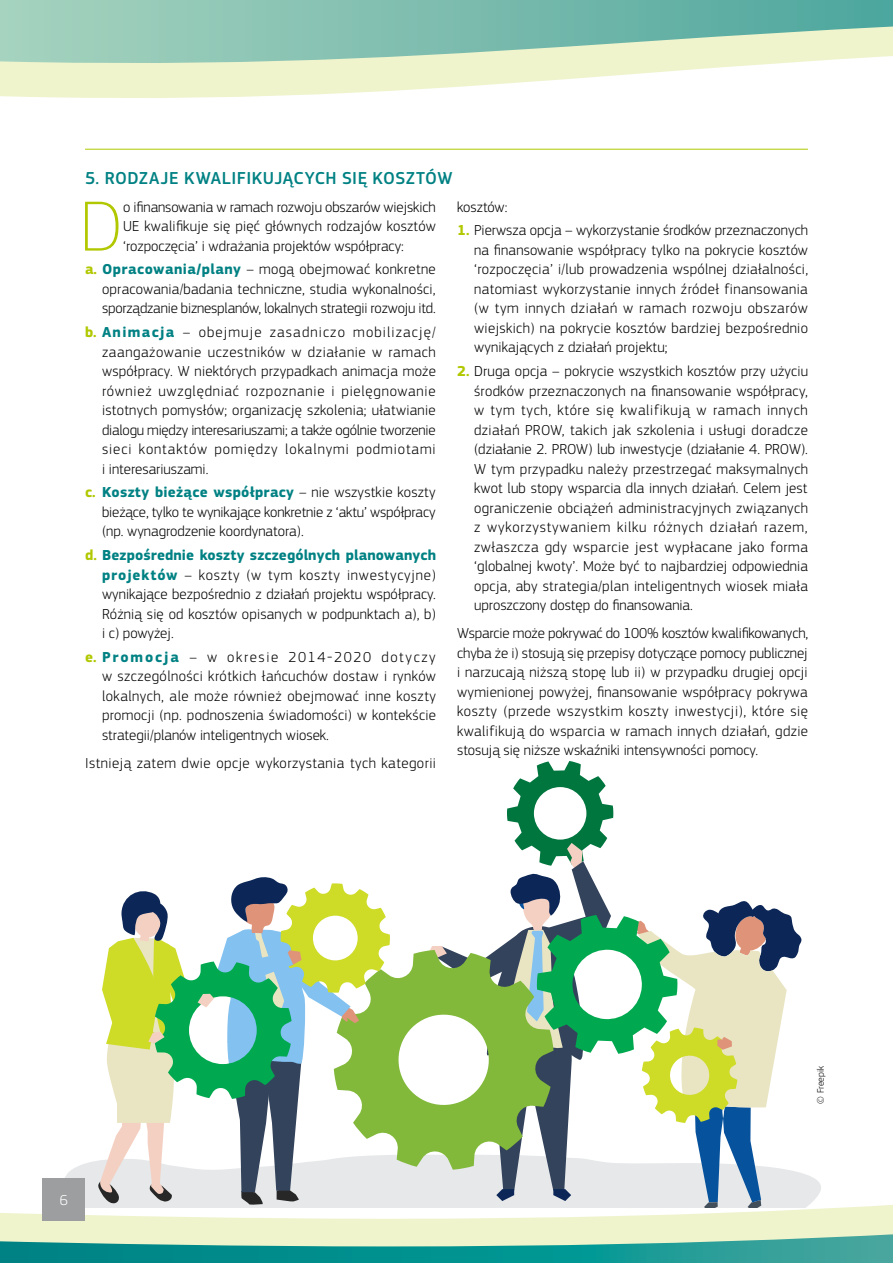
<style>
.page{position:relative;width:893px;height:1263px;background:#fff}
.page>*{position:absolute;margin:0;border:0;box-sizing:border-box;transform-origin:0 0}
.t1{font:100 73.8px "EC Square Sans Pro";color:#b1c800}
.t2{font:500 18px "EC Square Sans Pro";letter-spacing:.025em;color:#008183}
.t3{font:300 15px/19.5px "EC Square Sans Pro";color:#000;text-align:justify}
.t4{font:300 15px "EC Square Sans Pro";letter-spacing:.03em;color:#000}
.t5{font:300 15px "EC Square Sans Pro";color:#fff}
.t6{font:300 9.75px "EC Square Sans Pro";color:#000}
.s1{font-weight:700;color:#b1c800}
.s2{font-weight:700;color:#008183}
</style>
<div class="page">
<hr style="left:85px;top:149px;width:723px;height:1px;background:#b1c800">
<svg style="left:98px;top:761px;width:704px;height:400px"></svg>
<svg style="left:42px;top:1161px;width:779px;height:29px;background:#cfd5d9"></svg>
<svg style="left:0;top:1190px;width:893px;height:73px;background:#aed4c5"></svg>
<div style="left:43px;top:1178px;width:42px;height:42px;background:#9c9e9f"></div>
<svg style="left:0;top:71px;width:671px;height:27px;fill:#eff4cd"></svg>
<svg style="left:0;top:0;width:893px;height:71px;background:#a1ceba"></svg>
<p class="t2" style="left:85px;top:167px;width:369px">5. RODZAJE KWALIFIKUJĄCYCH SIĘ KOSZTÓW</p>
<h1 class="t1" style="left:79px;top:183px;width:45px">D</h1>
<p class="t3" style="left:123px;top:197px;width:314px">o ifinansowania w ramach rozwoju obszarów wiejskich UE kwalifikuje się pięć głównych rodzajów kosztów ‘rozpoczęcia’ i wdrażania projektów współpracy:</p>
<p class="t3" style="left:102px;top:260px;width:335px;text-indent:-17px"><span class="s1">a.</span> <span class="s2">Opracowania/plany</span> – mogą obejmować konkretne opracowania/badania techniczne, studia wykonalności, sporządzanie biznesplanów, lokalnych strategii rozwoju itd.</p>
<p class="t3" style="left:102px;top:322px;width:335px;text-indent:-17px"><span class="s1">b.</span> <span class="s2">Animacja</span> – obejmuje zasadniczo mobilizację/ zaangażowanie uczestników w działanie w ramach współpracy. W niektórych przypadkach animacja może również uwzględniać rozpoznanie i pielęgnowanie istotnych pomysłów; organizację szkolenia; ułatwianie dialogu między interesariuszami; a także ogólnie tworzenie sieci kontaktów pomiędzy lokalnymi podmiotami i interesariuszami.</p>
<p class="t3" style="left:102px;top:483px;width:335px;text-indent:-17px"><span class="s1">c.</span> <span class="s2">Koszty bieżące współpracy</span> – nie wszystkie koszty bieżące, tylko te wynikające konkretnie z ‘aktu’ współpracy (np. wynagrodzenie koordynatora).</p>
<p class="t3" style="left:102px;top:545px;width:335px;text-indent:-17px"><span class="s1">d.</span> <span class="s2">Bezpośrednie koszty szczególnych planowanych projektów</span> – koszty (w tym koszty inwestycyjne) wynikające bezpośrednio z działań projektu współpracy.<br>Różnią się od kosztów opisanych w podpunktach a), b) i c) powyżej.</p>
<p class="t3" style="left:102px;top:647px;width:335px;text-indent:-17px"><span class="s1">e.</span> <span class="s2">Promocja</span> – w okresie 2014-2020 dotyczy w szczególności krótkich łańcuchów dostaw i rynków lokalnych, ale może również obejmować inne koszty promocji (np. podnoszenia świadomości) w kontekście strategii/planów inteligentnych wiosek.</p>
<p class="t4" style="left:85px;top:754px;width:352px">Istnieją zatem dwie opcje wykorzystania tych kategorii</p>
<p class="t3" style="left:457px;top:197px;width:52px">kosztów:</p>
<p class="t3" style="left:474px;top:221px;width:335px;text-indent:-17px"><span class="s1">1.</span> Pierwsza opcja – wykorzystanie środków przeznaczonych na finansowanie współpracy tylko na pokrycie kosztów ‘rozpoczęcia’ i/lub prowadzenia wspólnej działalności, natomiast wykorzystanie innych źródeł finansowania (w tym innych działań w ramach rozwoju obszarów wiejskich) na pokrycie kosztów bardziej bezpośrednio wynikających z działań projektu;</p>
<p class="t3" style="left:474px;top:361px;width:336px;text-indent:-17px"><span class="s1">2.</span> Druga opcja – pokrycie wszystkich kosztów przy użyciu środków przeznaczonych na finansowanie współpracy, w tym tych, które się kwalifikują w ramach innych działań PROW, takich jak szkolenia i usługi doradcze (działanie 2. PROW) lub inwestycje (działanie 4. PROW).<br>W tym przypadku należy przestrzegać maksymalnych kwot lub stopy wsparcia dla innych działań. Celem jest ograniczenie obciążeń administracyjnych związanych z wykorzystywaniem kilku różnych działań razem, zwłaszcza gdy wsparcie jest wypłacane jako forma ‘globalnej kwoty’. Może być to najbardziej odpowiednia opcja, aby strategia/plan inteligentnych wiosek miała uproszczony dostęp do finansowania.</p>
<p class="t3" style="left:457px;top:623px;width:353px">Wsparcie może pokrywać do 100% kosztów kwalifikowanych, chyba że i) stosują się przepisy dotyczące pomocy publicznej i narzucają niższą stopę lub ii) w przypadku drugiej opcji wymienionej powyżej, finansowanie współpracy pokrywa koszty (przede wszystkim koszty inwestycji), które się kwalifikują do wsparcia w ramach innych działań, gdzie stosują się niższe wskaźniki intensywności pomocy.</p>
<p class="t5" style="left:60px;top:1191px;width:10px">6</p>
<p class="t6" style="left:815px;top:1103px;width:39px;rotate:-90deg">© Freepik</p>
</div>
